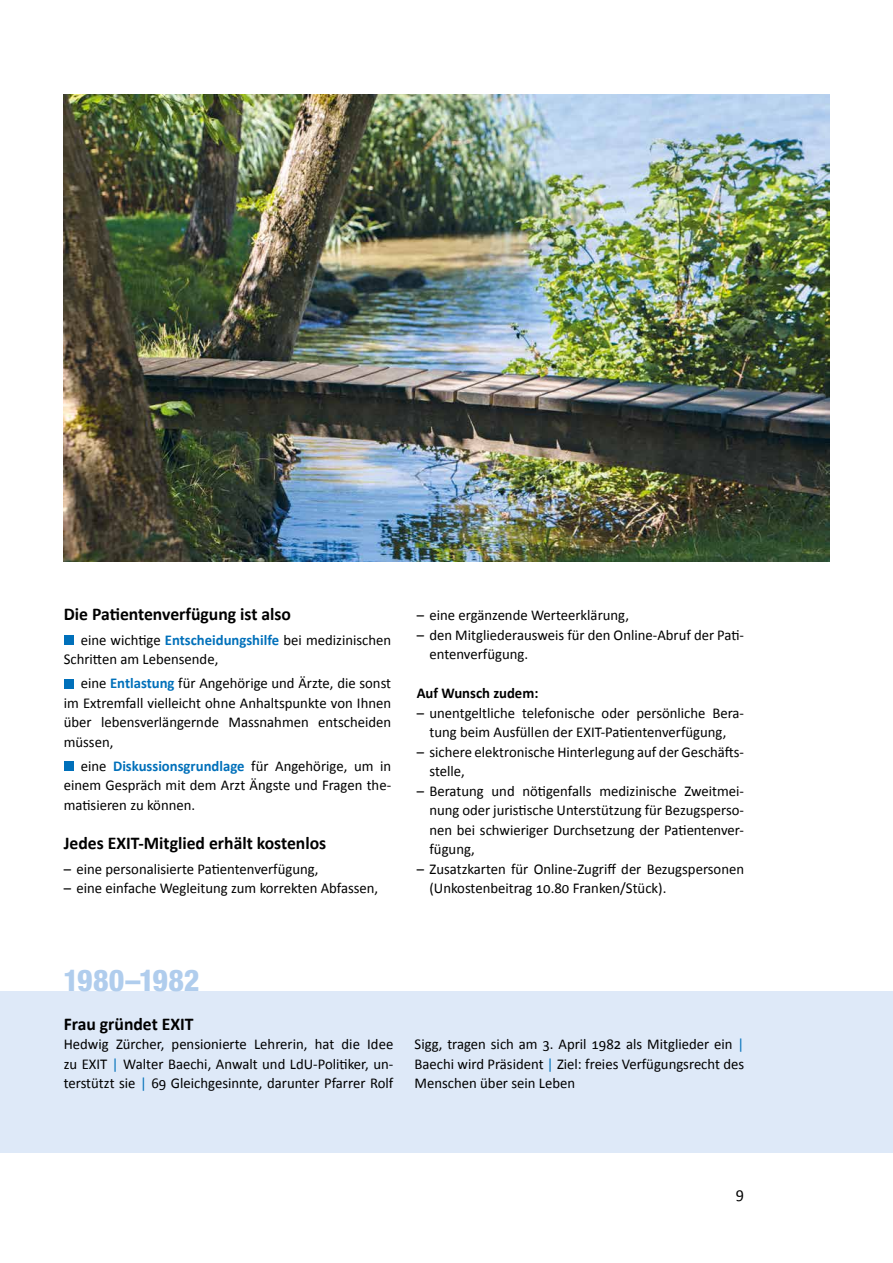
<style>
.page{position:relative;width:893px;height:1263px;background:#fff}
.page>*{position:absolute;margin:0;border:0;box-sizing:border-box;transform-origin:0 0}
.t1{font:800 condensed 30px "Helvetica Neue LT Pro";color:#b0cded}
.t2{font:700 18px "Calibri";color:#000}
.t3{font:16.5px "Calibri";color:#000}
.t4{font:15px/19.5px "Calibri";color:#000;text-align:justify}
.t5{font:700 15px "Calibri";color:#000}
.s1{font-weight:700;color:#0070ba}
.s2{color:#0070ba}
</style>
<div class="page">
<div style="left:0;top:991px;width:893px;height:161px;background:#dee9f8"></div>
<img style="left:64px;top:94px;width:765px;height:467px">
<div style="left:64px;top:635px;width:9px;height:10px;background:#0070ba"></div>
<div style="left:64px;top:679px;width:9px;height:9px;background:#0070ba"></div>
<div style="left:64px;top:761px;width:9px;height:10px;background:#0070ba"></div>
<p class="t2" style="left:64px;top:603px;width:229px">Die Patientenverfügung ist also</p>
<p class="t4" style="left:64px;top:630px;width:329px;text-indent:17px">eine wichtige <span class="s1">Entscheidungshilfe</span> bei medizinischen<br>Schritten am Lebensende,</p>
<p class="t4" style="left:64px;top:674px;width:329px;text-indent:17px">eine <span class="s1">Entlastung</span> für Angehörige und Ärzte, die sonst im Extremfall vielleicht ohne Anhaltspunkte von Ihnen über lebensverlängernde Massnahmen entscheiden müssen,</p>
<p class="t4" style="left:64px;top:756px;width:329px;text-indent:17px">eine <span class="s1">Diskussionsgrundlage</span> für Angehörige, um in einem Gespräch mit dem Arzt Ängste und Fragen the&shy;matisieren zu können.</p>
<p class="t2" style="left:64px;top:831px;width:264px">Jedes EXIT-Mitglied erhält kostenlos</p>
<p class="t4" style="left:64px;top:859px;width:256px">– eine personalisierte Patientenverfügung,</p>
<p class="t4" style="left:64px;top:878px;width:316px">– eine einfache Wegleitung zum korrekten Abfassen,</p>
<p class="t4" style="left:417px;top:605px;width:214px">– eine ergänzende Werteerklärung,</p>
<p class="t4" style="left:429px;top:625px;width:316px;text-indent:-13px">– den Mitgliederausweis für den Online-Abruf der Pati&shy;entenverfügung.</p>
<p class="t5" style="left:417px;top:683px;width:123px">Auf Wunsch zudem:</p>
<p class="t4" style="left:417px;top:703px;width:329px;text-align:center">– unentgeltliche telefonische oder persönliche Bera&shy;tung beim Ausfüllen der EXIT-Patientenverfügung,</p>
<p class="t4" style="left:429px;top:742px;width:316px;text-indent:-13px">– sichere elektronische Hinterlegung auf der Geschäfts&shy;stelle,</p>
<p class="t4" style="left:429px;top:781px;width:316px;text-indent:-13px">– Beratung und nötigenfalls medizinische Zweitmei&shy;nung oder juristische Unterstützung für Bezugsperso&shy;nen bei schwieriger Durchsetzung der Patientenver&shy;fügung,</p>
<p class="t4" style="left:429px;top:859px;width:316px;text-indent:-13px">– Zusatzkarten für Online-Zugriff der Bezugspersonen (Unkostenbeitrag 10.80 Franken/Stück).</p>
<h1 class="t1" style="left:63px;top:962px;width:138px">1980–1982</h1>
<p class="t2" style="left:64px;top:1012px;width:131px">Frau gründet EXIT</p>
<p class="t4" style="left:64px;top:1034px;width:331px">Hedwig Zürcher, pensionierte Lehrerin, hat die Idee zu EXIT <span class="s2">|</span> Walter Baechi, Anwalt und LdU-Politiker, un&shy;terstützt sie <span class="s2">|</span> 69 Gleichgesinnte, darunter Pfarrer Rolf</p>
<p class="t4" style="left:415px;top:1034px;width:331px">Sigg, tragen sich am 3. April 1982 als Mitglieder ein <span class="s2">| </span>Baechi wird Präsident <span class="s2">|</span> Ziel: freies Verfügungsrecht des Menschen über sein Leben</p>
<p class="t3" style="left:736px;top:1183px;width:10px">9</p>
</div>
